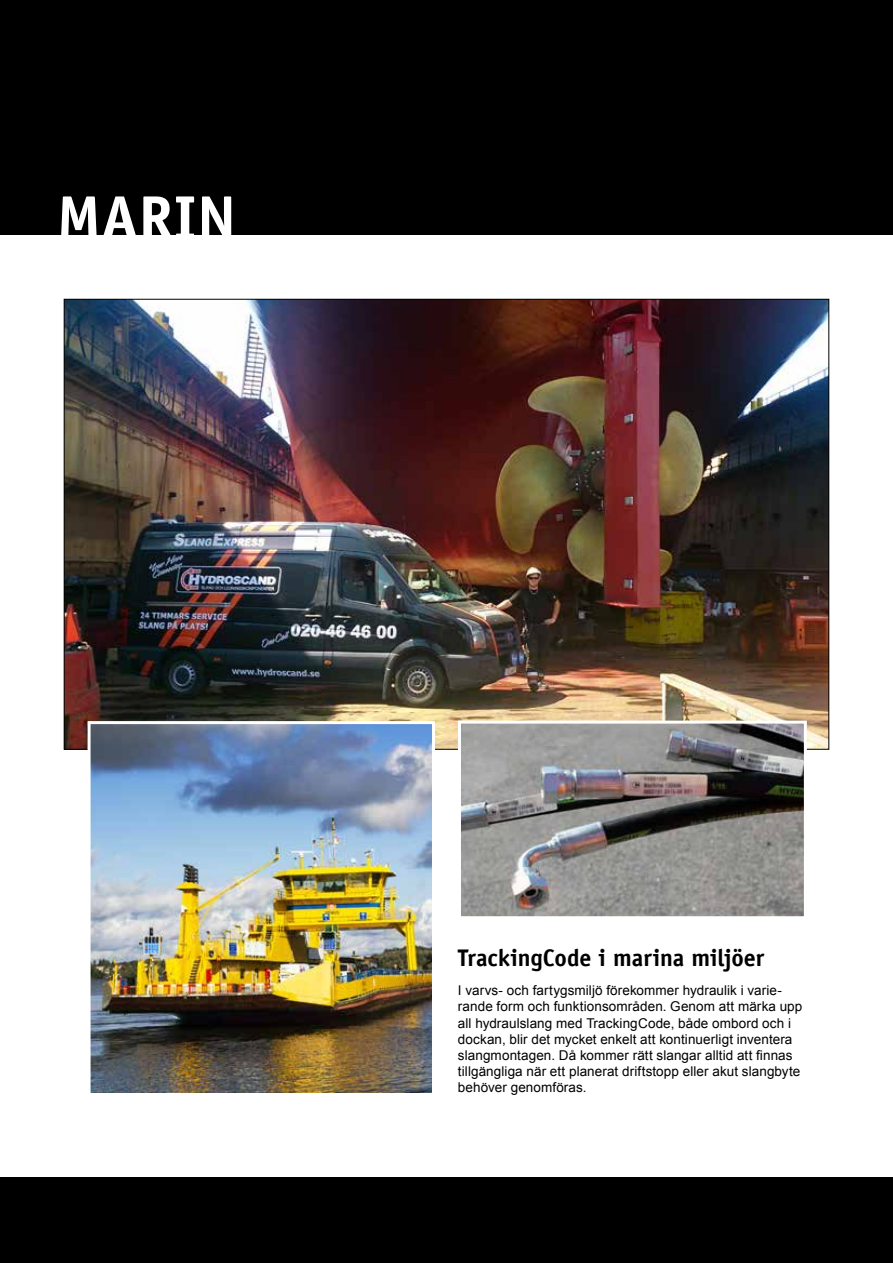
<style>
.page{position:relative;width:893px;height:1263px;background:#fff}
.page>*{position:absolute;margin:0;border:0;box-sizing:border-box;transform-origin:0 0}
.t1{font:700 63px "Officina Sans LT";color:#fff}
.t2{font:700 24px "Officina Sans LT";letter-spacing:-.005em;color:#000}
.t3{font:13.5px/16.2px "Arial";letter-spacing:.005em;color:#000}
</style>
<div class="page">
<img style="left:66px;top:301px;width:761px;height:447px">
<img style="left:92px;top:725px;width:339px;height:368px">
<div style="left:88px;top:721px;width:347px;height:377px;border:3px solid #fff"></div>
<img style="left:462px;top:725px;width:341px;height:190px">
<div style="left:458px;top:721px;width:349px;height:198px;border:3px solid #fff"></div>
<div style="left:0;top:0;width:893px;height:235px;background:#000"></div>
<div style="left:0;top:1178px;width:893px;height:85px;background:#000"></div>
<h1 class="t1" style="left:57px;top:179px;width:181px">MARIN</h1>
<h2 class="t2" style="left:458px;top:943px;width:308px">TrackingCode i marina miljöer</h2>
<p class="t3" style="left:458px;top:982px;width:346px">I varvs- och fartygsmiljö förekommer hydraulik i varie&shy;rande form och funktionsområden. Genom att märka upp all hydraulslang med TrackingCode, både ombord och i dockan, blir det mycket enkelt att kontinuerligt inventera slangmontagen. Då kommer rätt slangar alltid att finnas tillgängliga när ett planerat driftstopp eller akut slangbyte behöver genomföras.</p>
</div>
